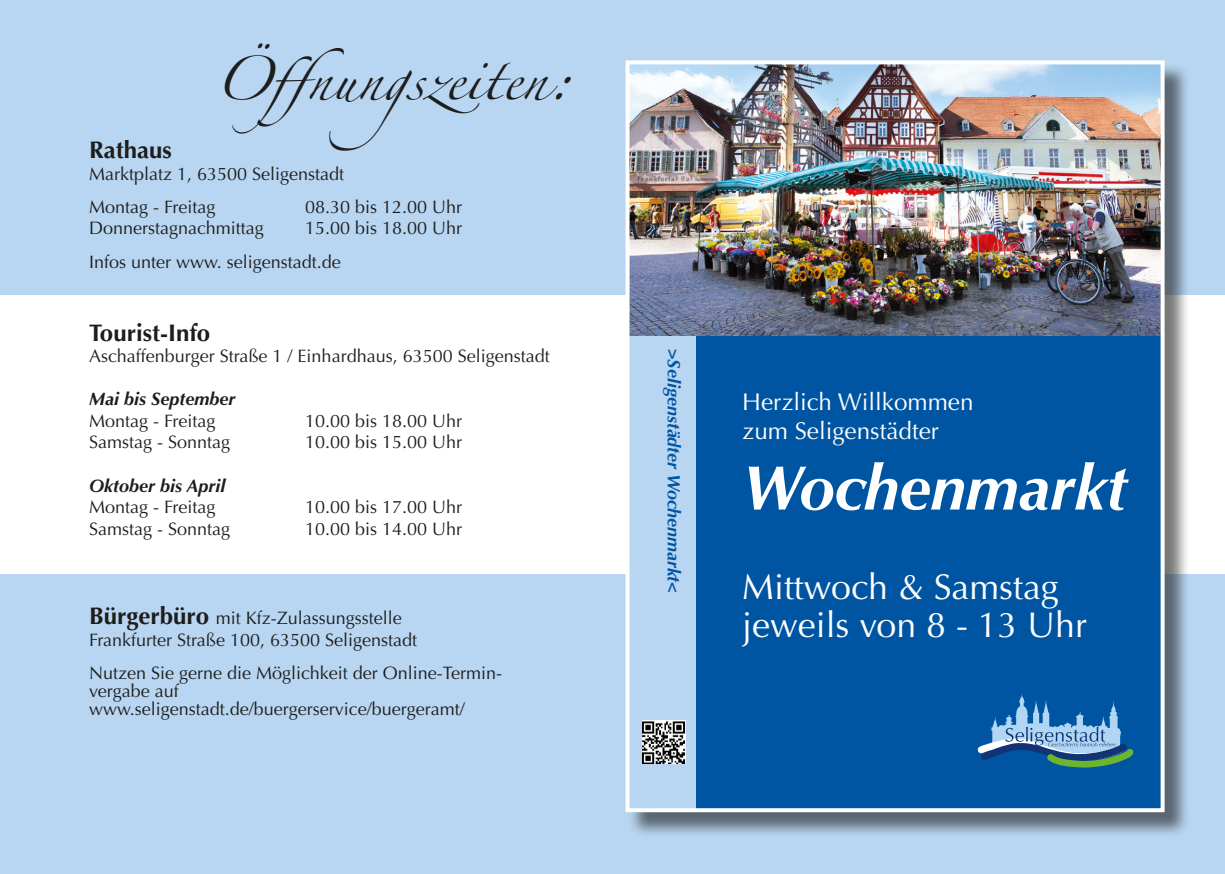
<style>
.page{position:relative;width:1225px;height:874px;background:#fff}
.page>*{position:absolute;margin:0;border:0;box-sizing:border-box;transform-origin:0 0}
.t1{font:italic 700 63.2px "Optima";color:#fff}
.t2{font:39.2px "Zapfino";color:#1d1d1b}
.t3{font:35.6px/38.2px "Optima";color:#fff}
.t4{font:24.2px/29px "Optima";color:#fff}
.t5{font:700 24px "Optima";color:#1d1d1b}
.t6{font:18px/18px "Optima";color:#1d1d1b}
.t7{font:italic 700 18px "Optima";color:#1d1d1b}
.t8{font:italic 700 17.8px "Optima";color:#0055a3}
.s1{font-weight:700;font-size:24px}
</style>
<div class="page">
<div style="left:0;top:0;width:1225px;height:873px;background:#b8d5f1"></div>
<div style="left:0;top:295px;width:1225px;height:278px;background:#fff"></div>
<div style="left:628px;top:63px;width:562px;height:774px;background:#1d1d1b;opacity:.6"></div>
<div style="left:696px;top:236px;width:466px;height:573px;background:#0055a3"></div>
<div style="left:627px;top:335px;width:69px;height:474px;background:#b8d5f1"></div>
<img style="left:630px;top:65px;width:529px;height:270px">
<svg style="left:977px;top:694px;width:156px;height:73px"></svg>
<img style="left:642px;top:720px;width:43px;height:43px">
<div style="left:625px;top:60px;width:539px;height:751px;border:4px solid #fff"></div>
<h2 class="t2" style="left:213px;top:62px;width:359px">Öffnungszeiten:</h2>
<h3 class="t5" style="left:89px;top:136px;width:84px">Rathaus</h3>
<p class="t6" style="left:89px;top:157px;width:257px;line-height:33px">Marktplatz 1, 63500 Seligenstadt<br>Montag - Freitag</p>
<p class="t6" style="left:305px;top:198px;width:159px">08.30 bis 12.00 Uhr</p>
<p class="t6" style="left:89px;top:219px;width:176px">Donnerstagnachmittag</p>
<p class="t6" style="left:89px;top:211px;width:375px;line-height:34px;text-indent:216px">15.00 bis 18.00 Uhr<br>Infos unter www. seligenstadt.de</p>
<h3 class="t5" style="left:89px;top:318px;width:123px">Tourist-Info</h3>
<p class="t6" style="left:89px;top:347px;width:462px">Aschaffenburger Straße 1 / Einhardhaus, 63500 Seligenstadt</p>
<p class="t7" style="left:89px;top:388px;width:148px">Mai bis September</p>
<p class="t6" style="left:89px;top:411px;width:128px">Montag - Freitag</p>
<p class="t6" style="left:305px;top:411px;width:159px">10.00 bis 18.00 Uhr</p>
<p class="t6" style="left:89px;top:433px;width:143px">Samstag - Sonntag</p>
<p class="t6" style="left:305px;top:433px;width:159px">10.00 bis 15.00 Uhr</p>
<p class="t7" style="left:89px;top:474px;width:138px">Oktober bis April</p>
<p class="t6" style="left:89px;top:498px;width:128px">Montag - Freitag</p>
<p class="t6" style="left:305px;top:498px;width:159px">10.00 bis 17.00 Uhr</p>
<p class="t6" style="left:89px;top:519px;width:143px">Samstag - Sonntag</p>
<p class="t6" style="left:305px;top:519px;width:159px">10.00 bis 14.00 Uhr</p>
<p class="t6" style="left:89px;top:607px;width:330px;line-height:21.6px"><span class="s1">Bürgerbüro</span> mit Kfz-Zulassungsstelle<br>Frankfurter Straße 100, 63500 Seligenstadt</p>
<p class="t6" style="left:89px;top:663px;width:414px">Nutzen Sie gerne die Möglichkeit der Online-Termin&shy;vergabe auf www.seligenstadt.de/buergerservice/buergeramt/</p>
<p class="t8" style="left:684px;top:348px;width:246px;rotate:90deg">&gt;Seligenstädter Wochenmarkt&lt;</p>
<h3 class="t4" style="left:742px;top:387px;width:233px">Herzlich Willkommen zum Seligenstädter</h3>
<h1 class="t1" style="left:742px;top:450px;width:386px">Wochenmarkt</h1>
<h3 class="t3" style="left:742px;top:568px;width:346px">Mittwoch &amp; Samstag jeweils von 8 - 13 Uhr</h3>
</div>
